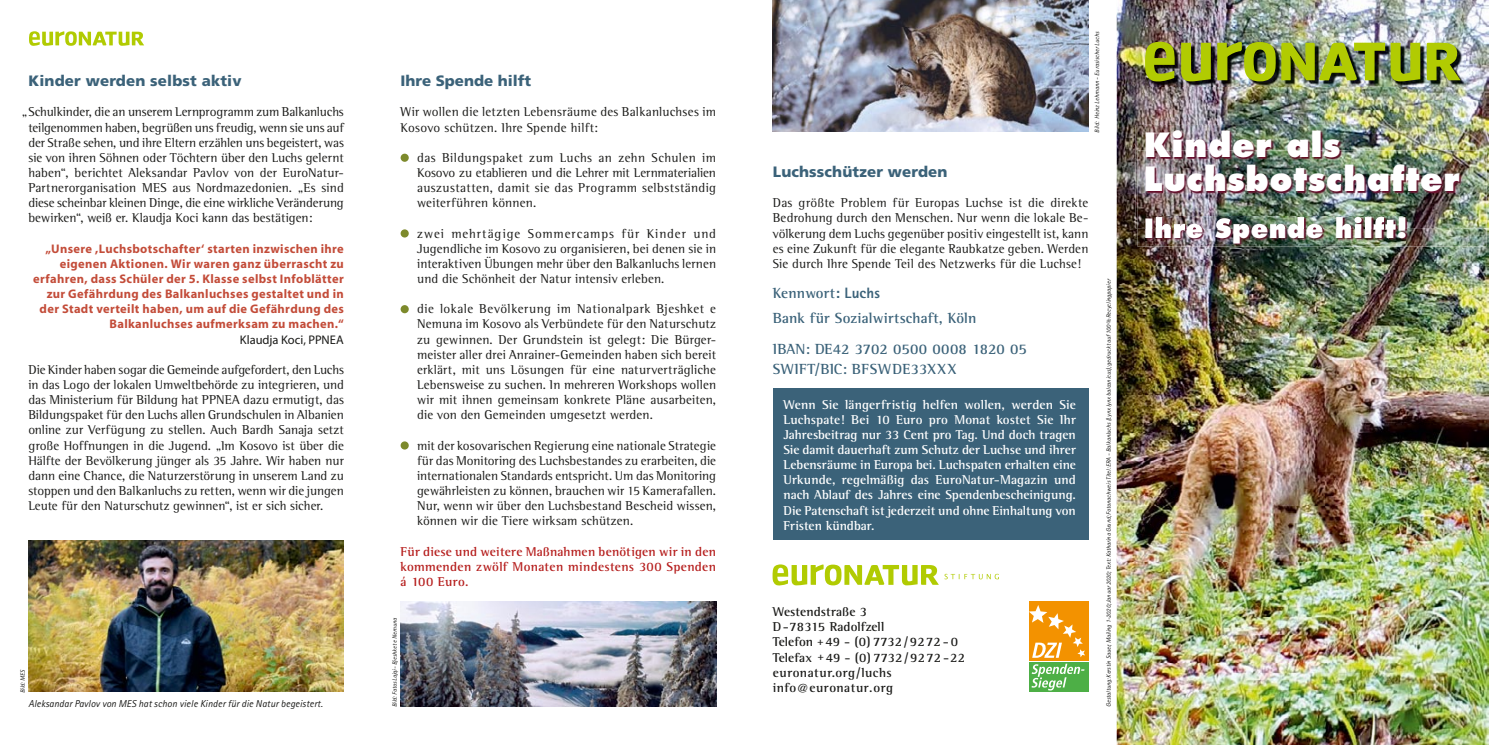
<style>
.page{position:relative;width:1489px;height:745px;background:#fff}
.page>*{position:absolute;margin:0;border:0;box-sizing:border-box;transform-origin:0 0}
.t1{font:800 32.5px/33.8px "Futura";letter-spacing:.02em;color:#fff}
.t2{font:800 25.25px "Futura";letter-spacing:.02em;color:#fff}
.t3{font:700 15px/25.2px "Rotis Semi Serif";letter-spacing:.01em;color:#3b6279}
.t4{font:900 15px "Frutiger";letter-spacing:.01em;color:#3b6279}
.t5{font:13.12px/15.1px "Rotis Semi Serif";letter-spacing:.01em;color:#1a1a18;text-align:justify}
.t6{font:700 13.12px/15.1px "Rotis Semi Serif";letter-spacing:-.005em;color:#fff;text-align:justify}
.t7{font:700 13.12px/15.1px "Rotis Semi Serif";letter-spacing:.01em;color:#1a1a18}
.t8{font:700 13.12px/15.1px "Rotis Semi Serif";letter-spacing:.02em;color:#b51d1c;text-align:justify}
.t9{font:700 12.5px/15.1px "Myriad";letter-spacing:.025em;color:#c34c39;text-align:right}
.t10{font:12.5px "Myriad";color:#1a1a18}
.t11{font:italic 10px "Rotis Sans Serif";letter-spacing:.01em;color:#1a1a18}
.t12{font:italic 6.25px "Rotis Sans Serif";color:#1a1a18}
.s1{font-family:"Rotis Sans Serif"}
.s2{font-family:"Rotis Sans Serif";font-weight:800}
.s3{font-size:11.25px}
</style>
<div class="page">
<svg style="left:29px;top:31px;width:115px;height:15px"></svg>
<div style="left:772px;top:388px;width:316px;height:151px;background:#3b6279"></div>
<svg style="left:400px;top:153px;width:9px;height:9px"></svg>
<img style="left:1116px;top:0;width:372px;height:744px">
<img style="left:1147px;top:44px;width:318px;height:42px">
<svg style="left:1144px;top:42px;width:30px;height:40px"></svg>
<img style="left:1217px;top:42px;width:167px;height:39px">
<svg style="left:1180px;top:43px;width:30px;height:38px"></svg>
<svg style="left:1426px;top:43px;width:34px;height:37px"></svg>
<svg style="left:1390px;top:43px;width:30px;height:38px"></svg>
<img style="left:1137px;top:159px;width:349px;height:87px">
<img style="left:1145px;top:228px;width:260px;height:15px">
<svg style="left:772px;top:564px;width:166px;height:21px"></svg>
<svg style="left:944px;top:573px;width:54px;height:6px"></svg>
<img style="left:400px;top:601px;width:316px;height:105px">
<img style="left:28px;top:540px;width:316px;height:151px">
<div style="left:400px;top:229px;width:9px;height:8px;background:#7d8a2c;border-radius:50%"></div>
<img style="left:1135px;top:125px;width:353px;height:34px">
<img style="left:1135px;top:159px;width:44px;height:69px">
<img style="left:1444px;top:159px;width:44px;height:69px">
<img style="left:1145px;top:217px;width:260px;height:11px">
<div style="left:1029px;top:601px;width:59px;height:59px;background:#f39200"></div>
<div style="left:1029px;top:662px;width:59px;height:29px;background:#4daf46"></div>
<svg style="left:1031px;top:663px;width:53px;height:27px"></svg>
<svg style="left:1029px;top:605px;width:56px;height:52px"></svg>
<div style="left:400px;top:305px;width:9px;height:8px;background:#7d8a2c;border-radius:50%"></div>
<div style="left:400px;top:441px;width:9px;height:8px;background:#7d8a2c;border-radius:50%"></div>
<img style="left:772px;top:0;width:316px;height:131px">
<p class="t4" style="left:28px;top:72px;width:215px">Kinder werden selbst aktiv</p>
<p class="t5" style="left:28px;top:104px;width:317px;text-indent:-7px">„Schulkinder, die an unserem Lernprogramm zum Balkanluchs teilgenommen haben, begrüßen uns freudig, wenn sie uns auf der Straße sehen, und ihre Eltern erzählen uns begeistert, was sie von ihren Söhnen oder Töchtern über den Luchs gelernt haben“, berichtet Aleksandar Pavlov von der EuroNatur-Partnerorganisation MES aus Nordmazedonien. „Es sind diese scheinbar kleinen Dinge, die eine wirkliche Veränderung bewirken“, weiß er. Klaudja Koci kann das bestätigen:</p>
<p class="t9" style="left:33px;top:241px;width:312px">„Unsere ,Luchsbotschafter‘ starten inzwischen ihre eigenen Aktionen. Wir waren ganz überrascht zu erfahren, dass Schüler der 5. Klasse selbst Infoblätter zur Gefährdung des Balkanluchses gestaltet und in der Stadt verteilt haben, um auf die Gefährdung des Balkanluchses aufmerksam zu machen.“</p>
<p class="t10" style="left:240px;top:333px;width:105px">Klaudja Koci, PPNEA</p>
<p class="t5" style="left:28px;top:361px;width:317px">Die Kinder haben sogar die Gemeinde aufgefordert, den Luchs in das Logo der lokalen Umweltbehörde zu integrieren, und das Ministerium für Bildung hat PPNEA dazu ermutigt, das Bildungspaket für den Luchs allen Grundschulen in Albanien online zur Verfügung zu stellen. Auch Bardh Sanaja setzt große Hoffnungen in die Jugend. „Im Kosovo ist über die Hälfte der Bevölkerung jünger als 35 Jahre. Wir haben nur dann eine Chance, die Naturzerstörung in unserem Land zu stoppen und den Balkanluchs zu retten, wenn wir die jungen Leute für den Naturschutz gewinnen“, ist er sich sicher.</p>
<p class="t12" style="left:19px;top:692px;width:25px;rotate:-90deg">Bild: MES</p>
<p class="t11" style="left:28px;top:697px;width:296px">Aleksandar Pavlov von MES hat schon viele Kinder für die Natur begeistert.</p>
<p class="t4" style="left:400px;top:72px;width:132px">Ihre Spende hilft</p>
<p class="t5" style="left:400px;top:104px;width:317px">Wir wollen die letzten Lebensräume des Balkanluchses im<br>Kosovo schützen. Ihre Spende hilft:</p>
<p class="t5" style="left:417px;top:150px;width:300px">das Bildungspaket zum Luchs an zehn Schulen im Kosovo zu etablieren und die Lehrer mit Lernmaterialien auszustatten, damit sie das Programm selbstständig weiterführen können.</p>
<p class="t5" style="left:417px;top:225px;width:300px">zwei mehrtägige Sommercamps für Kinder und Jugendliche im Kosovo zu organisieren, bei denen sie in interaktiven Übungen mehr über den Balkanluchs lernen und die Schönheit der Natur intensiv erleben.</p>
<p class="t5" style="left:417px;top:301px;width:300px">die lokale Bevölkerung im Nationalpark Bjeshket e Nemuna im Kosovo als Verbündete für den Naturschutz zu gewinnen. Der Grundstein ist gelegt: Die Bürger&shy;meister aller drei Anrainer-Gemeinden haben sich bereit erklärt, mit uns Lösungen für eine naturverträgliche Lebensweise zu suchen. In mehreren Workshops wollen wir mit ihnen gemeinsam konkrete Pläne ausarbeiten, die von den Gemeinden umgesetzt werden.</p>
<p class="t5" style="left:417px;top:437px;width:300px">mit der kosovarischen Regierung eine nationale Strategie für das Monitoring des Luchsbestandes zu erarbeiten, die internationalen Standards entspricht. Um das Monitoring gewährleisten zu können, brauchen wir 15 Kamerafallen.<br>Nur, wenn wir über den Luchsbestand Bescheid wissen, können wir die Tiere wirksam schützen.</p>
<p class="t8" style="left:400px;top:543px;width:317px">Für diese und weitere Maßnahmen benötigen wir in den kommenden zwölf Monaten mindestens 300 Spenden á 100 Euro.</p>
<p class="t12" style="left:391px;top:706px;width:91px;rotate:-90deg">Bild: Fatos Lajqi- Bjeshket e Nemuna</p>
<p class="t4" style="left:772px;top:162px;width:176px">Luchsschützer werden</p>
<p class="t12" style="left:1093px;top:133px;width:103px;rotate:-90deg">Bild: Heinz Lehmann - Eurasischer Luchs</p>
<p class="t5" style="left:772px;top:195px;width:317px">Das größte Problem für Europas Luchse ist die direkte Bedrohung durch den Menschen. Nur wenn die lokale Be&shy;völkerung dem Luchs gegenüber positiv eingestellt ist, kann es eine Zukunft für die elegante Raubkatze geben. Werden Sie durch Ihre Spende Teil des Netzwerks für die Luchse!</p>
<p class="t3" style="left:772px;top:280px;width:205px">Kennwort<span class="s1">:</span> <span class="s2">Luchs<br></span>Bank für Sozialwirtschaft, Köln</p>
<p class="t3" style="left:772px;top:338px;width:255px;line-height:20.2px">IBAN: DE42 3702 0500 0008 1820 05<br>SWIFT/BIC: BFSWDE33XXX</p>
<p class="t6" style="left:783px;top:396px;width:294px">Wenn Sie längerfristig helfen wollen, werden Sie Luchspate! Bei 10 Euro pro Monat kostet Sie Ihr Jahresbeitrag nur 33 Cent pro Tag. Und doch tragen Sie damit dauerhaft zum Schutz der Luchse und ihrer Lebensräume in Europa bei. Luchspaten erhalten eine Urkunde, regelmäßig das EuroNatur-Magazin und nach Ablauf des Jahres eine Spendenbescheinigung.<br>Die Patenschaft ist jederzeit und ohne Einhaltung von Fristen kündbar.</p>
<p class="t7" style="left:772px;top:603px;width:194px">Westendstraße 3<br>D-78315 Radolfzell<br>Telefon <span class="s3">+</span>49 - (0) 7732/9272-0<br>Telefax <span class="s3">+</span>49 - (0) 7732/9272-22 euronatur.org/luchs info<span class="s3">@</span>euronatur.org</p>
<p class="t12" style="left:1104px;top:706px;width:429px;rotate:-90deg">Ge stal tung: Kerstin Sauer, Mailing 1-2020; Januar 2020; Text: Katharina Grund; Fotonachweis Titel: ERA - Balkanluchs (Lynx lynx balcanicus); gedruckt auf 100% Recyclingpapier</p>
<h1 class="t1" style="left:1143px;top:128px;width:317px">Kinder als<br>Luchsbotschafter</h1>
<h2 class="t2" style="left:1143px;top:212px;width:265px">Ihre Spende hilft!</h2>
</div>
